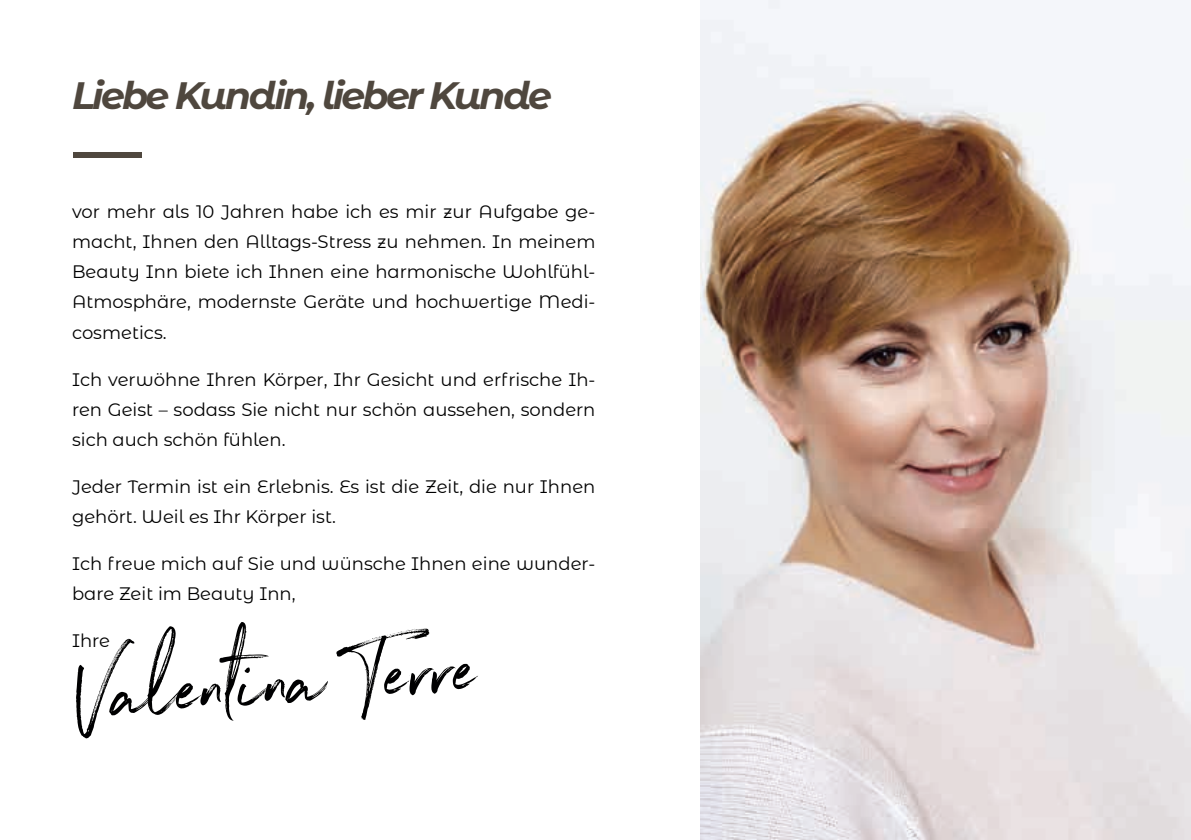
<style>
.page{position:relative;width:1191px;height:840px;background:#fff}
.page>*{position:absolute;margin:0;border:0;box-sizing:border-box;transform-origin:0 0}
.t1{font:100px "Northwell";color:#000001}
.t2{font:italic 700 38px "Montserrat Alternates";letter-spacing:-.07em;color:#4f473e}
.t3{font:18px/30px "Montserrat Alternates";color:#000001;text-align:justify}
</style>
<div class="page">
<div style="left:73px;top:152px;width:69px;height:5px;background:#4f473e"></div>
<img style="left:700px;top:0;width:491px;height:839px">
<h2 class="t2" style="left:72px;top:68px;width:481px">Liebe Kundin, lieber Kunde</h2>
<p class="t3" style="left:72px;top:196px;width:525px">vor mehr als 10 Jahren habe ich es mir zur Aufgabe ge&shy;macht, Ihnen den Alltags-Stress zu nehmen. In meinem Beauty Inn biete ich Ihnen eine harmonische Wohlfühl-Atmosphäre, modernste Geräte und hochwertige Medi&shy;cosmetics.</p>
<p class="t3" style="left:72px;top:363px;width:525px">Ich verwöhne Ihren Körper, Ihr Gesicht und erfrische Ih&shy;ren Geist – sodass Sie nicht nur schön aussehen, sondern sich auch schön fühlen.</p>
<p class="t3" style="left:72px;top:470px;width:525px">Jeder Termin ist ein Erlebnis. Es ist die Zeit, die nur Ihnen gehört. Weil es Ihr Körper ist.</p>
<p class="t3" style="left:72px;top:547px;width:525px">Ich freue mich auf Sie und wünsche Ihnen eine wunder&shy;bare Zeit im Beauty Inn,</p>
<p class="t3" style="left:72px;top:624px;width:40px">Ihre</p>
<h1 class="t1" style="left:71px;top:623px;width:407px;rotate:-4deg">Valentina Terre</h1>
</div>
